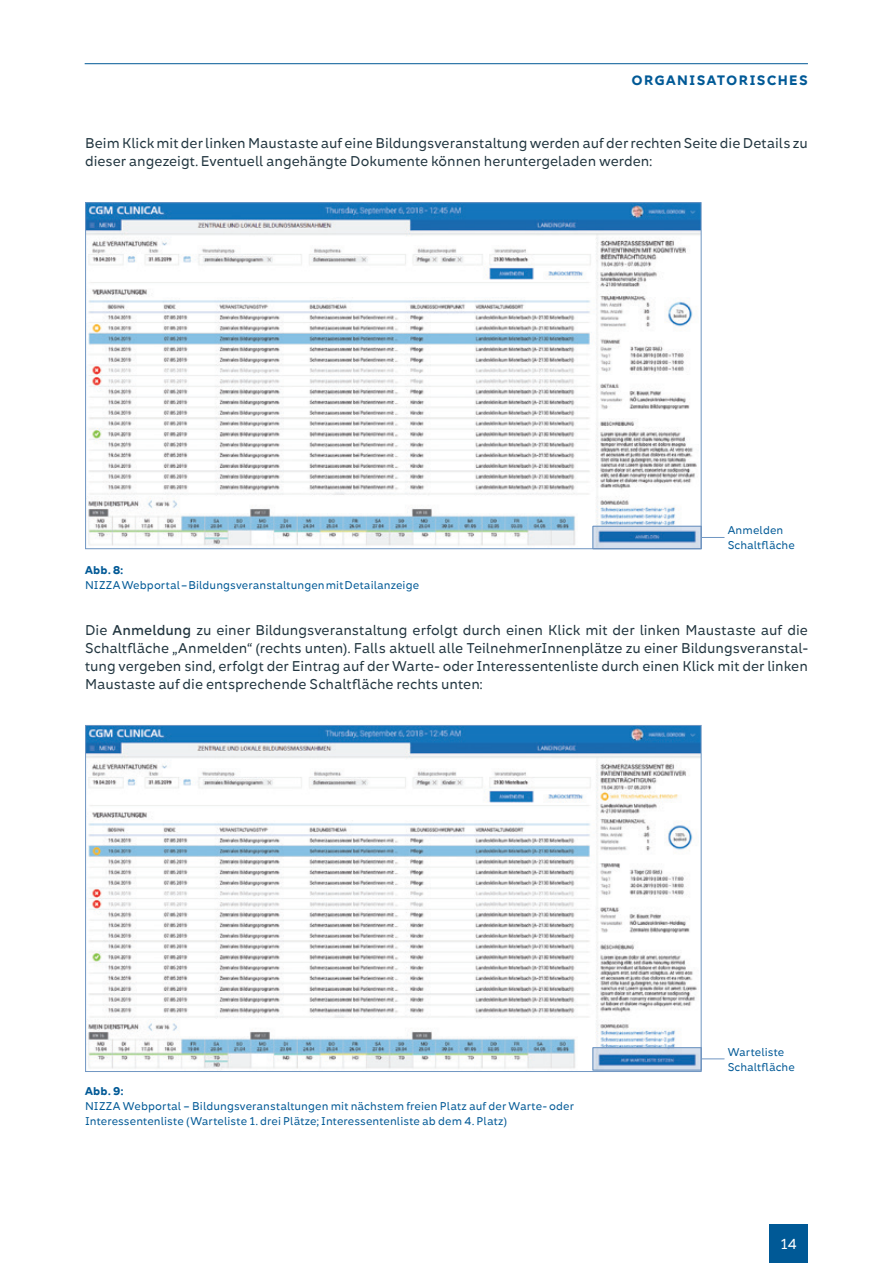
<style>
.page{position:relative;width:893px;height:1263px;background:#fff}
.page>*{position:absolute;margin:0;border:0;box-sizing:border-box;transform-origin:0 0}
.t1{font:13.5px "Kometa";color:#fff}
.t2{font:13.2px/18px "Kometa";color:#21353f}
.t3{font:800 12.75px "Kometa";letter-spacing:.1em;color:#005996}
.t4{font:10.5px/15px "Kometa";letter-spacing:.01em;color:#005996}
.t5{font:800 10.5px "Kometa";letter-spacing:.025em;color:#005996}
.s1{font-weight:500}
</style>
<div class="page">
<hr style="left:85px;top:63px;width:723px;height:1px;background:#005996">
<div style="left:770px;top:1225px;width:38px;height:38px;background:#005996"></div>
<img style="left:87px;top:204px;width:612px;height:342px">
<img style="left:87px;top:727px;width:612px;height:342px">
<svg style="left:594px;top:528px;width:106px;height:19px"></svg>
<svg style="left:702px;top:537px;width:22px;height:1px"></svg>
<div style="left:592px;top:526px;width:110px;height:23px;border:1px solid #7096c2"></div>
<svg style="left:594px;top:1049px;width:106px;height:19px"></svg>
<svg style="left:702px;top:1058px;width:22px;height:1px"></svg>
<div style="left:592px;top:1047px;width:110px;height:23px;border:1px solid #7096c2"></div>
<p class="t3" style="left:631px;top:72px;width:68px">ORGANISA</p>
<p class="t3" style="left:717px;top:72px;width:33px">TORISCHES</p>
<p class="t2" style="left:85px;top:134px;width:724px">Beim Klick mit der linken Maustaste auf eine Bildungsveranstaltung werden auf der rechten Seite die Details zu dieser angezeigt. Eventuell angehängte Dokumente können heruntergeladen werden:</p>
<p class="t5" style="left:85px;top:563px;width:40px">ABB. 8:</p>
<p class="t4" style="left:85px;top:577px;width:336px">NIZZA Webportal – Bildungsveranstaltungen mit Detailanzeige</p>
<p class="t4" style="left:728px;top:523px;width:69px">Anmelden<br>Schaltfläche</p>
<p class="t2" style="left:85px;top:621px;width:724px;text-align:justify">Die <span class="s1">Anmeldung</span> zu einer Bildungsveranstaltung erfolgt durch einen Klick mit der linken Maustaste auf die Schaltfläche „Anmelden“ (rechts unten). Falls aktuell alle TeilnehmerInnenplätze zu einer Bildungsveranstal&shy;tung vergeben sind, erfolgt der Eintrag auf der Warte- oder Interessentenliste durch einen Klick mit der linken Maustaste auf die entsprechende Schaltfläche rechts unten:</p>
<p class="t5" style="left:85px;top:1084px;width:40px">ABB. 9:</p>
<p class="t4" style="left:85px;top:1099px;width:490px">NIZZA Webportal – Bildungsveranstaltungen mit nächstem freien Platz auf der Warte- oder<br>Interessentenliste (Warteliste 1. drei Plätze; Interessentenliste ab dem 4. Platz)</p>
<p class="t4" style="left:728px;top:1044px;width:69px">Warteliste<br>Schaltfläche</p>
<p class="t1" style="left:780px;top:1235px;width:18px">14</p>
</div>
